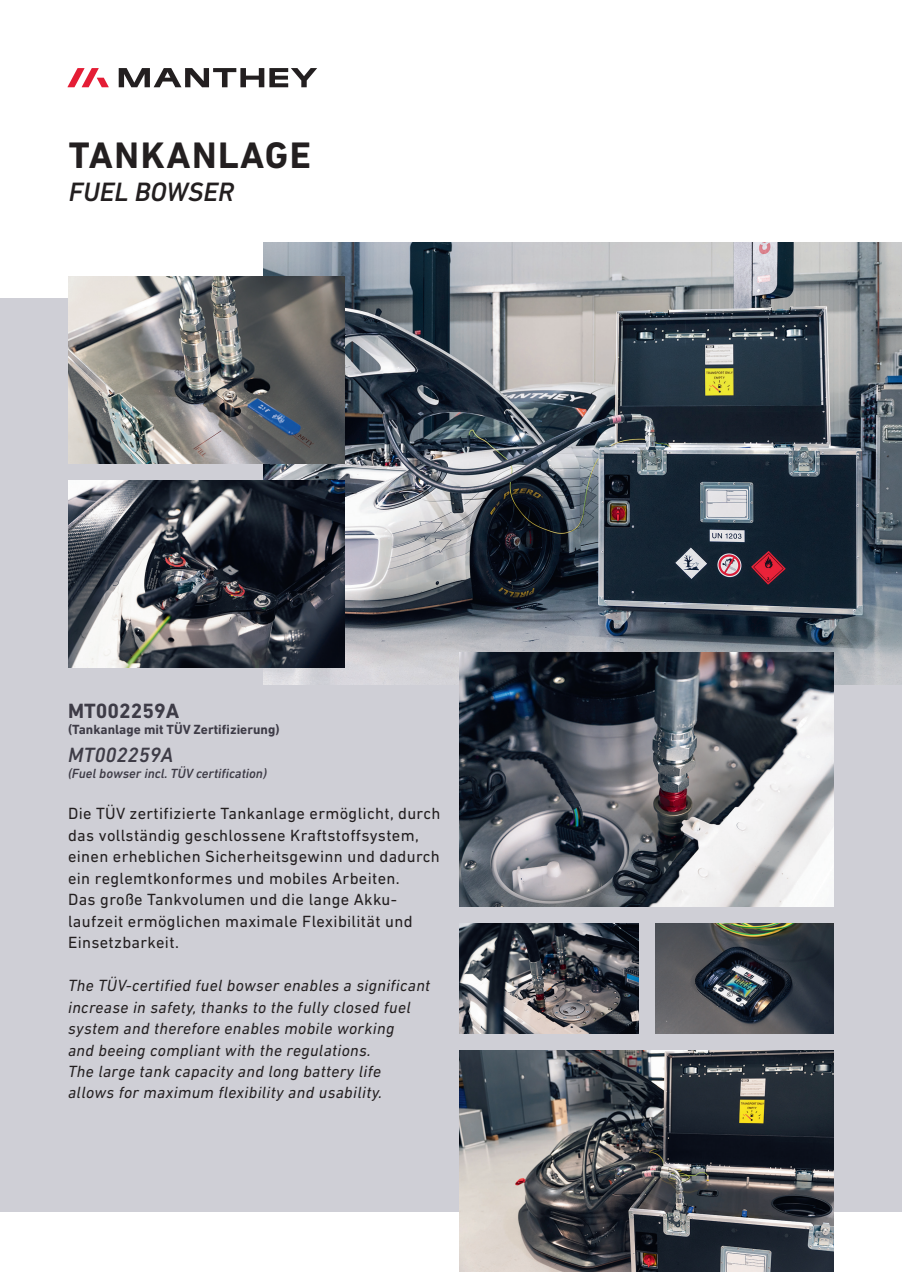
<style>
.page{position:relative;width:902px;height:1272px;background:#fff}
.page>*{position:absolute;margin:0;border:0;box-sizing:border-box;transform-origin:0 0}
.t1{font:700 37.5px "DIN Next LT Pro";letter-spacing:.04em;color:#231f20}
.t2{font:italic 500 27px "DIN Next LT Pro";color:#231f20}
.t3{font:700 21px "DIN Next LT Pro";color:#3e3c47}
.t4{font:italic 500 21px "DIN Next LT Pro";color:#3e3c47}
.t5{font:16.5px/21.5px "DIN Next LT Pro";letter-spacing:.02em;color:#231f20}
.t6{font:italic 16.5px/21.5px "DIN Next LT Pro";letter-spacing:.02em;color:#231f20}
.t7{font:italic 500 13.5px "DIN Next LT Pro";color:#3e3c47}
.t8{font:700 13.5px "DIN Next LT Pro";color:#3e3c47}
</style>
<div class="page">
<div style="left:0;top:298px;width:901px;height:914px;background:#cfcfd6"></div>
<img style="left:264px;top:242px;width:637px;height:443px">
<svg style="left:67px;top:68px;width:42px;height:19px"></svg>
<svg style="left:119px;top:68px;width:198px;height:19px"></svg>
<img style="left:68px;top:276px;width:276px;height:187px">
<img style="left:68px;top:480px;width:276px;height:188px">
<img style="left:459px;top:652px;width:374px;height:254px">
<img style="left:459px;top:1050px;width:374px;height:221px">
<img style="left:459px;top:923px;width:179px;height:110px">
<img style="left:655px;top:923px;width:178px;height:110px">
<h1 class="t1" style="left:69px;top:133px;width:244px">TANKANLAGE</h1>
<h2 class="t2" style="left:69px;top:176px;width:167px">FUEL BOWSER</h2>
<p class="t3" style="left:68px;top:698px;width:113px">MT002259A</p>
<p class="t8" style="left:68px;top:721px;width:213px">(Tankanlage mit TÜV Zertifizierung)</p>
<p class="t4" style="left:68px;top:742px;width:107px">MT002259A</p>
<p class="t7" style="left:68px;top:765px;width:200px">(Fuel bowser incl. TÜV certification)</p>
<p class="t5" style="left:68px;top:802px;width:374px">Die TÜV zertifizierte Tankanlage ermöglicht, durch das vollständig geschlossene Kraftstoffsystem, einen erheblichen Sicherheitsgewinn und dadurch ein reglemtkonformes und mobiles Arbeiten.<br>Das große Tankvolumen und die lange Akku&shy;laufzeit ermöglichen maximale Flexibilität und Einsetzbarkeit.</p>
<p class="t6" style="left:68px;top:974px;width:363px">The TÜV-certified fuel bowser enables a significant increase in safety, thanks to the fully closed fuel system and therefore enables mobile working<br>and beeing compliant with the regulations.<br>The large tank capacity and long battery life allows for maximum flexibility and usability.</p>
</div>
